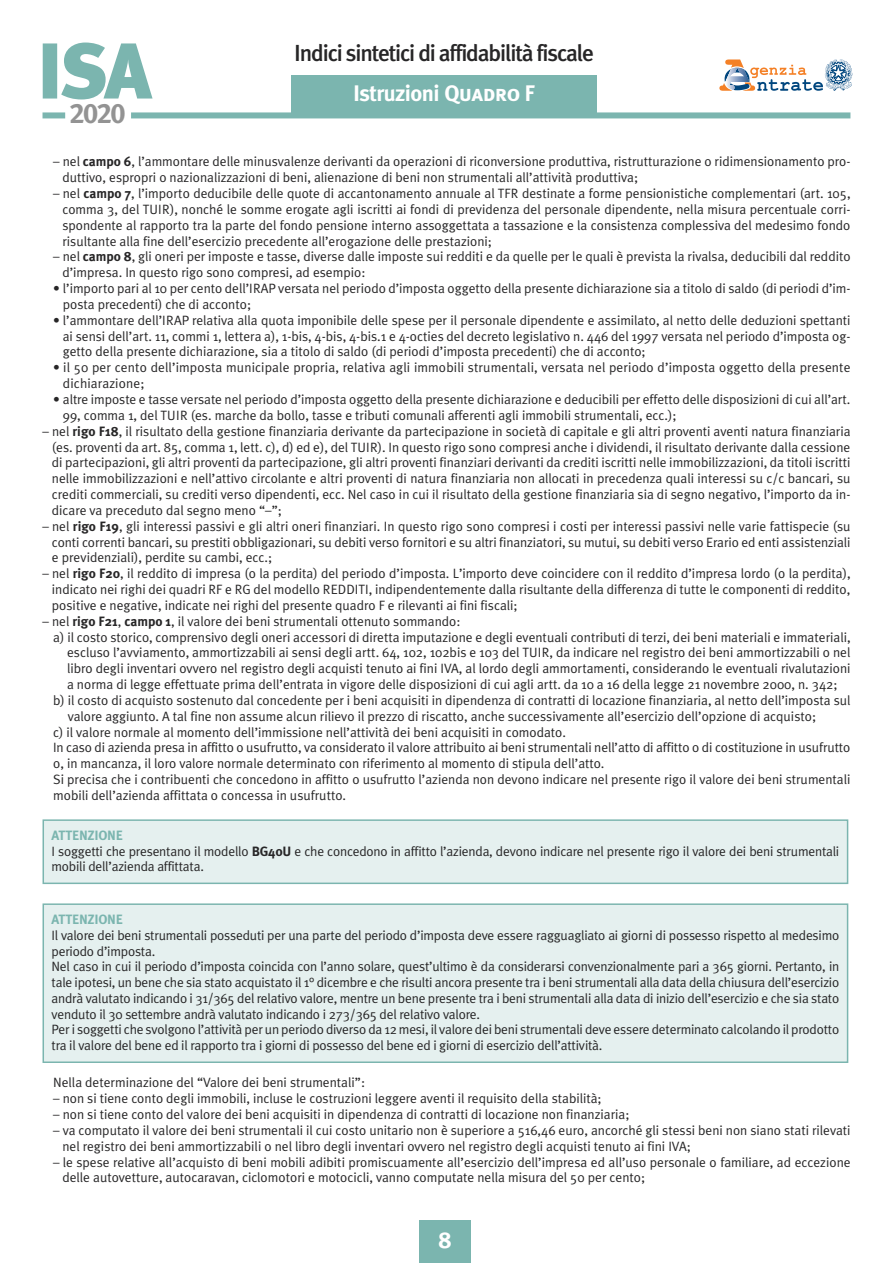
<style>
.page{position:relative;width:893px;height:1263px;background:#fff}
.page>*{position:absolute;margin:0;border:0;box-sizing:border-box;transform-origin:0 0}
.t1{font:28.2px "Meta Plus Bold Caps";color:#939393}
.t2{font:500 23.25px "Meta Plus";letter-spacing:-.05em;color:#272627}
.t3{font:23.1px "Meta Plus Bold Caps";color:#fff}
.t4{font:700 22.5px "Meta Plus";letter-spacing:-.025em;color:#fff}
.t5{font:13.5px/15.9px "Meta Plus Normal";color:#272627}
.t6{font:700 13.5px "Meta Plus";letter-spacing:-.015em;color:#7bb5af}
.s1{font-family:"Meta Plus Bold Caps";font-weight:400}
.s2{font-family:"Meta Plus";font-weight:700}
</style>
<div class="page">
<svg style="left:43px;top:43px;width:110px;height:56px"></svg>
<div style="left:43px;top:112px;width:22px;height:6px;background:#7bb5af"></div>
<div style="left:131px;top:112px;width:719px;height:6px;background:#7bb5af"></div>
<svg style="left:719px;top:59px;width:133px;height:32px"></svg>
<div style="left:291px;top:75px;width:306px;height:39px;background:#7bb5af"></div>
<div style="left:419px;top:1220px;width:52px;height:43px;background:#7bb5af"></div>
<div style="left:44px;top:821px;width:803px;height:61px;background:#e5f0ef"></div>
<div style="left:43px;top:819px;width:805px;height:65px;border:2px solid #7bb5af"></div>
<div style="left:44px;top:905px;width:803px;height:156px;background:#e5f0ef"></div>
<div style="left:43px;top:903px;width:805px;height:160px;border:2px solid #7bb5af"></div>
<h1 class="t1" style="left:70px;top:97px;width:58px">2020</h1>
<h2 class="t2" style="left:294px;top:39px;width:301px">Indici sintetici di affidabilità fiscale</h2>
<h3 class="t4" style="left:353px;top:80px;width:184px">Istruzioni <span class="s1">Quadro F</span></h3>
<p class="t5" style="left:62px;top:154px;width:790px;text-indent:-9px">– nel <span class="s2">campo 6</span>, l’ammontare delle minusvalenze derivanti da operazioni di riconversione produttiva, ristrutturazione o ridimensionamento pro&shy;duttivo, espropri o nazionalizzazioni di beni, alienazione di beni non strumentali all’attività produttiva;</p>
<p class="t5" style="left:62px;top:185px;width:790px;text-align:justify;text-indent:-9px">– nel <span class="s2">campo 7</span>, l’importo deducibile delle quote di accantonamento annuale al TFR destinate a forme pensionistiche complementari (art. 105, comma 3, del TUIR), nonché le somme erogate agli iscritti ai fondi di previdenza del personale dipendente, nella misura percentuale corri&shy;spondente al rapporto tra la parte del fondo pensione interno assoggettata a tassazione e la consistenza complessiva del medesimo fondo risultante alla fine dell’esercizio precedente all’erogazione delle prestazioni;</p>
<p class="t5" style="left:62px;top:249px;width:790px;text-indent:-9px">– nel <span class="s2">campo 8</span>, gli oneri per imposte e tasse, diverse dalle imposte sui redditi e da quelle per le quali è prevista la rivalsa, deducibili dal reddito d’impresa. In questo rigo sono compresi, ad esempio:</p>
<p class="t5" style="left:63px;top:280px;width:789px;text-indent:-10px">• l’importo pari al 10 per cento dell’IRAP versata nel periodo d’imposta oggetto della presente dichiarazione sia a titolo di saldo (di periodi d’im&shy;posta precedenti) che di acconto;</p>
<p class="t5" style="left:63px;top:312px;width:789px;text-align:justify;text-indent:-10px">• l’ammontare dell’IRAP relativa alla quota imponibile delle spese per il personale dipendente e assimilato, al netto delle deduzioni spettanti ai sensi dell’art. 11, commi 1, lettera a), 1-bis, 4-bis, 4-bis.1 e 4-octies del decreto legislativo n. 446 del 1997 versata nel periodo d’imposta og&shy;getto della presente dichiarazione, sia a titolo di saldo (di periodi d’imposta precedenti) che di acconto;</p>
<p class="t5" style="left:63px;top:360px;width:789px;text-indent:-10px">• il 50 per cento dell’imposta municipale propria, relativa agli immobili strumentali, versata nel periodo d’imposta oggetto della presente dichiarazione;</p>
<p class="t5" style="left:63px;top:391px;width:789px;text-indent:-10px">• altre imposte e tasse versate nel periodo d’imposta oggetto della presente dichiarazione e deducibili per effetto delle disposizioni di cui all’art.<br>99, comma 1, del TUIR (es. marche da bollo, tasse e tributi comunali afferenti agli immobili strumentali, ecc.);</p>
<p class="t5" style="left:52px;top:423px;width:800px;text-align:justify;text-indent:-9px">– nel <span class="s2">rigo F18</span>, il risultato della gestione finanziaria derivante da partecipazione in società di capitale e gli altri proventi aventi natura finanziaria (es. proventi da art. 85, comma 1, lett. c), d) ed e), del TUIR). In questo rigo sono compresi anche i dividendi, il risultato derivante dalla cessione di partecipazioni, gli altri proventi da partecipazione, gli altri proventi finanziari derivanti da crediti iscritti nelle immobilizzazioni, da titoli iscritti nelle immobilizzazioni e nell’attivo circolante e altri proventi di natura finanziaria non allocati in precedenza quali interessi su c/c bancari, su crediti commerciali, su crediti verso dipendenti, ecc. Nel caso in cui il risultato della gestione finanziaria sia di segno negativo, l’importo da in&shy;dicare va preceduto dal segno meno “–”;</p>
<p class="t5" style="left:52px;top:518px;width:800px;text-align:justify;text-indent:-9px">– nel <span class="s2">rigo F19</span>, gli interessi passivi e gli altri oneri finanziari. In questo rigo sono compresi i costi per interessi passivi nelle varie fattispecie (su conti correnti bancari, su prestiti obbligazionari, su debiti verso fornitori e su altri finanziatori, su mutui, su debiti verso Erario ed enti assistenziali e previdenziali), perdite su cambi, ecc.;</p>
<p class="t5" style="left:52px;top:566px;width:800px;text-align:justify;text-indent:-9px">– nel <span class="s2">rigo F20</span>, il reddito di impresa (o la perdita) del periodo d’imposta. L’importo deve coincidere con il reddito d’impresa lordo (o la perdita), indicato nei righi dei quadri RF e RG del modello REDDITI, indipendentemente dalla risultante della differenza di tutte le componenti di reddito, positive e negative, indicate nei righi del presente quadro F e rilevanti ai fini fiscali;</p>
<p class="t5" style="left:43px;top:613px;width:419px">– nel <span class="s2">rigo F21</span>, <span class="s2">campo 1</span>, il valore dei beni strumentali ottenuto sommando:</p>
<p class="t5" style="left:53px;top:629px;width:799px">a) il costo storico, comprensivo degli oneri accessori di diretta imputazione e degli eventuali contributi di terzi, dei beni materiali e immateriali,</p>
<p class="t5" style="left:67px;top:645px;width:785px">escluso l’avviamento, ammortizzabili ai sensi degli artt. 64, 102, 102bis e 103 del TUIR, da indicare nel registro dei beni ammortizzabili o nel</p>
<p class="t5" style="left:67px;top:661px;width:785px">libro degli inventari ovvero nel registro degli acquisti tenuto ai fini IVA, al lordo degli ammortamenti, considerando le eventuali rivalutazioni</p>
<p class="t5" style="left:67px;top:676px;width:772px">a norma di legge effettuate prima dell’entrata in vigore delle disposizioni di cui agli artt. da 10 a 16 della legge 21 novembre 2000, n. 342;</p>
<p class="t5" style="left:53px;top:692px;width:799px">b) il costo di acquisto sostenuto dal concedente per i beni acquisiti in dipendenza di contratti di locazione finanziaria, al netto dell’imposta sul</p>
<p class="t5" style="left:68px;top:708px;width:750px">valore aggiunto. A tal fine non assume alcun rilievo il prezzo di riscatto, anche successivamente all’esercizio dell’opzione di acquisto;</p>
<p class="t5" style="left:53px;top:724px;width:514px">c) il valore normale al momento dell’immissione nell’attività dei beni acquisiti in comodato.</p>
<p class="t5" style="left:53px;top:740px;width:799px">In caso di azienda presa in affitto o usufrutto, va considerato il valore attribuito ai beni strumentali nell’atto di affitto o di costituzione in usufrutto</p>
<p class="t5" style="left:53px;top:756px;width:553px">o, in mancanza, il loro valore normale determinato con riferimento al momento di stipula dell’atto.</p>
<p class="t5" style="left:53px;top:771px;width:799px">Si precisa che i contribuenti che concedono in affitto o usufrutto l’azienda non devono indicare nel presente rigo il valore dei beni strumentali</p>
<p class="t5" style="left:53px;top:787px;width:294px">mobili dell’azienda affittata o concessa in usufrutto.</p>
<p class="t6" style="left:52px;top:827px;width:73px">ATTENZIONE</p>
<p class="t5" style="left:52px;top:843px;width:789px">I soggetti che presentano il modello <span class="s2">BG40U</span> e che concedono in affitto l’azienda, devono indicare nel presente rigo il valore dei beni strumentali mobili dell’azienda affittata.</p>
<p class="t6" style="left:52px;top:911px;width:73px">ATTENZIONE</p>
<p class="t5" style="left:52px;top:927px;width:789px">Il valore dei beni strumentali posseduti per una parte del periodo d’imposta deve essere ragguagliato ai giorni di possesso rispetto al medesimo periodo d’imposta.<br>Nel caso in cui il periodo d’imposta coincida con l’anno solare, quest’ultimo è da considerarsi convenzionalmente pari a 365 giorni. Pertanto, in tale ipotesi, un bene che sia stato acquistato il 1° dicembre e che risulti ancora presente tra i beni strumentali alla data della chiusura dell’esercizio andrà valutato indicando i 31/365 del relativo valore, mentre un bene presente tra i beni strumentali alla data di inizio dell’esercizio e che sia stato venduto il 30 settembre andrà valutato indicando i 273/365 del relativo valore.<br>Per i soggetti che svolgono l’attività per un periodo diverso da 12 mesi, il valore dei beni strumentali deve essere determinato calcolando il prodotto tra il valore del bene ed il rapporto tra i giorni di possesso del bene ed i giorni di esercizio dell’attività.</p>
<p class="t5" style="left:53px;top:1075px;width:313px">Nella determinazione del “Valore dei beni strumentali”:</p>
<p class="t5" style="left:53px;top:1090px;width:550px">– non si tiene conto degli immobili, incluse le costruzioni leggere aventi il requisito della stabilità;</p>
<p class="t5" style="left:53px;top:1106px;width:578px">– non si tiene conto del valore dei beni acquisiti in dipendenza di contratti di locazione non finanziaria;</p>
<p class="t5" style="left:62px;top:1122px;width:790px;text-indent:-9px">– va computato il valore dei beni strumentali il cui costo unitario non è superiore a 516,46 euro, ancorché gli stessi beni non siano stati rilevati nel registro dei beni ammortizzabili o nel libro degli inventari ovvero nel registro degli acquisti tenuto ai fini IVA;</p>
<p class="t5" style="left:62px;top:1154px;width:790px;text-indent:-9px">– le spese relative all’acquisto di beni mobili adibiti promiscuamente all’esercizio dell’impresa ed all’uso personale o familiare, ad eccezione delle autovetture, autocaravan, ciclomotori e motocicli, vanno computate nella misura del 50 per cento;</p>
<h3 class="t3" style="left:439px;top:1227px;width:14px">8</h3>
</div>
